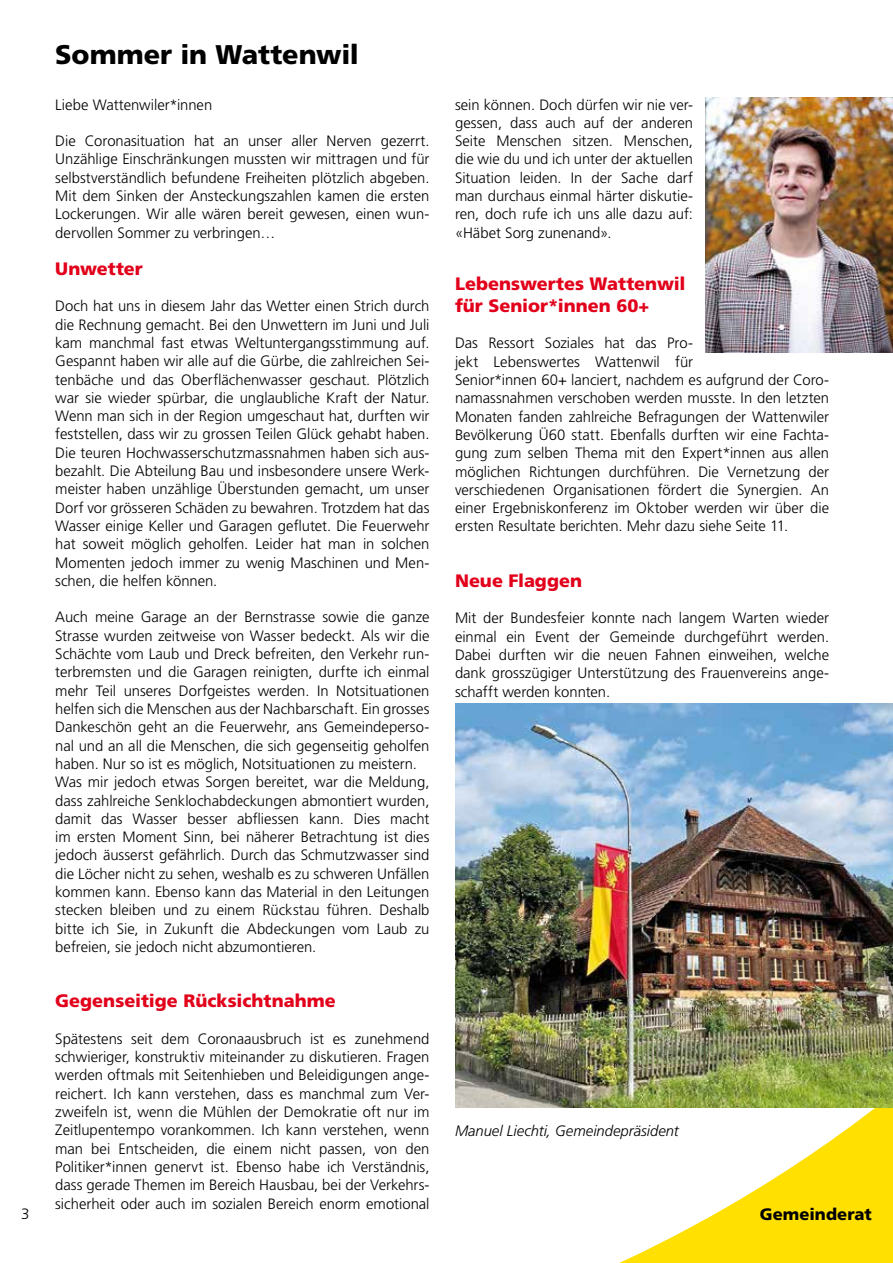
<style>
.page{position:relative;width:893px;height:1263px;background:#fff}
.page>*{position:absolute;margin:0;border:0;box-sizing:border-box;transform-origin:0 0}
.t1{font:900 27px "Frutiger";letter-spacing:-.005em;color:#000}
.t2{font:900 18px/21.8px "Frutiger";color:#e2001a}
.t3{font:900 16.5px "Frutiger";letter-spacing:.005em;color:#000}
.t4{font:300 15px/18.3px "Frutiger";color:#000;text-align:justify}
.t5{font:italic 300 15px "Frutiger";color:#000}
</style>
<div class="page">
<svg style="left:591px;top:1107px;width:302px;height:156px"></svg>
<img style="left:706px;top:98px;width:187px;height:255px">
<img style="left:455px;top:703px;width:438px;height:404px">
<h1 class="t1" style="left:55px;top:38px;width:305px">Sommer in Wattenwil</h1>
<p class="t4" style="left:455px;top:95px;width:240px">sein können. Doch dürfen wir nie ver&shy;gessen, dass auch auf der anderen Seite Menschen sitzen. Menschen, die wie du und ich unter der aktuellen Situation leiden. In der Sache darf man durchaus einmal härter diskutie&shy;ren, doch rufe ich uns alle dazu auf: «Häbet Sorg zunenand».</p>
<p class="t2" style="left:455px;top:273px;width:232px">Lebenswertes Wattenwil für Senior*innen 60+</p>
<p class="t4" style="left:455px;top:334px;width:376px;text-align:left">Das Ressort Soziales hat das Pro-<br>jekt Lebenswertes Wattenwil für<br>Senior*innen 60+ lanciert, nachdem es aufgrund der Coro&shy;namassnahmen verschoben werden musste. In den letzten Monaten fanden zahlreiche Befragungen der Wattenwiler Bevölkerung Ü60 statt. Ebenfalls durften wir eine Fachta&shy;gung zum selben Thema mit den Expert*innen aus allen möglichen Richtungen durchführen. Die Vernetzung der verschiedenen Organisationen fördert die Synergien. An einer Ergebniskonferenz im Oktober werden wir über die ersten Resultate berichten. Mehr dazu siehe Seite 11.</p>
<p class="t4" style="left:55px;top:95px;width:158px">Liebe Wattenwiler*innen</p>
<p class="t4" style="left:55px;top:132px;width:376px">Die Coronasituation hat an unser aller Nerven gezerrt.<br>Unzählige Einschränkungen mussten wir mittragen und für selbstverständlich befundene Freiheiten plötzlich abgeben.<br>Mit dem Sinken der Ansteckungszahlen kamen die ersten Lockerungen. Wir alle wären bereit gewesen, einen wun&shy;dervollen Sommer zu verbringen…</p>
<p class="t2" style="left:55px;top:257px;width:89px">Unwetter</p>
<p class="t4" style="left:55px;top:297px;width:376px">Doch hat uns in diesem Jahr das Wetter einen Strich durch die Rechnung gemacht. Bei den Unwettern im Juni und Juli kam manchmal fast etwas Weltuntergangsstimmung auf.<br>Gespannt haben wir alle auf die Gürbe, die zahlreichen Sei&shy;tenbäche und das Oberflächenwasser geschaut. Plötzlich war sie wieder spürbar, die unglaubliche Kraft der Natur.<br>Wenn man sich in der Region umgeschaut hat, durften wir feststellen, dass wir zu grossen Teilen Glück gehabt haben.<br>Die teuren Hochwasserschutzmassnahmen haben sich aus&shy;bezahlt. Die Abteilung Bau und insbesondere unsere Werk&shy;meister haben unzählige Überstunden gemacht, um unser Dorf vor grösseren Schäden zu bewahren. Trotzdem hat das Wasser einige Keller und Garagen geflutet. Die Feuerwehr hat soweit möglich geholfen. Leider hat man in solchen Momenten jedoch immer zu wenig Maschinen und Men&shy;schen, die helfen können.</p>
<p class="t4" style="left:55px;top:608px;width:376px;text-align:left">Auch meine Garage an der Bernstrasse sowie die ganze Strasse wurden zeitweise von Wasser bedeckt. Als wir die Schächte vom Laub und Dreck befreiten, den Verkehr run&shy;terbremsten und die Garagen reinigten, durfte ich einmal mehr Teil unseres Dorfgeistes werden. In Notsituationen helfen sich die Menschen aus der Nachbarschaft. Ein grosses Dankeschön geht an die Feuerwehr, ans Gemeindeperso&shy;nal und an all die Menschen, die sich gegenseitig geholfen haben. Nur so ist es möglich, Notsituationen zu meistern.<br>Was mir jedoch etwas Sorgen bereitet, war die Meldung, dass zahlreiche Senklochabdeckungen abmontiert wurden, damit das Wasser besser abfliessen kann. Dies macht im ersten Moment Sinn, bei näherer Betrachtung ist dies jedoch äusserst gefährlich. Durch das Schmutzwasser sind die Löcher nicht zu sehen, weshalb es zu schweren Unfällen kommen kann. Ebenso kann das Material in den Leitungen stecken bleiben und zu einem Rückstau führen. Deshalb bitte ich Sie, in Zukunft die Abdeckungen vom Laub zu befreien, sie jedoch nicht abzumontieren.</p>
<p class="t2" style="left:55px;top:990px;width:282px">Gegenseitige Rücksichtnahme</p>
<p class="t4" style="left:55px;top:1029px;width:376px">Spätestens seit dem Coronaausbruch ist es zunehmend schwieriger, konstruktiv miteinander zu diskutieren. Fragen werden oftmals mit Seitenhieben und Beleidigungen ange&shy;reichert. Ich kann verstehen, dass es manchmal zum Ver&shy;zweifeln ist, wenn die Mühlen der Demokratie oft nur im Zeitlupentempo vorankommen. Ich kann verstehen, wenn man bei Entscheiden, die einem nicht passen, von den Politiker*innen genervt ist. Ebenso habe ich Verständnis, dass gerade Themen im Bereich Hausbau, bei der Verkehrs&shy;sicherheit oder auch im sozialen Bereich enorm emotional</p>
<p class="t2" style="left:455px;top:569px;width:129px">Neue Flaggen</p>
<p class="t4" style="left:455px;top:609px;width:376px">Mit der Bundesfeier konnte nach langem Warten wieder einmal ein Event der Gemeinde durchgeführt werden.<br>Dabei durften wir die neuen Fahnen einweihen, welche dank grosszügiger Unterstützung des Frauenvereins ange&shy;schafft werden konnten.</p>
<p class="t5" style="left:455px;top:1122px;width:225px">Manuel Liechti, Gemeindepräsident</p>
<p class="t4" style="left:21px;top:1204px;width:10px">3</p>
<p class="t3" style="left:760px;top:1204px;width:113px">Gemeinderat</p>
</div>
